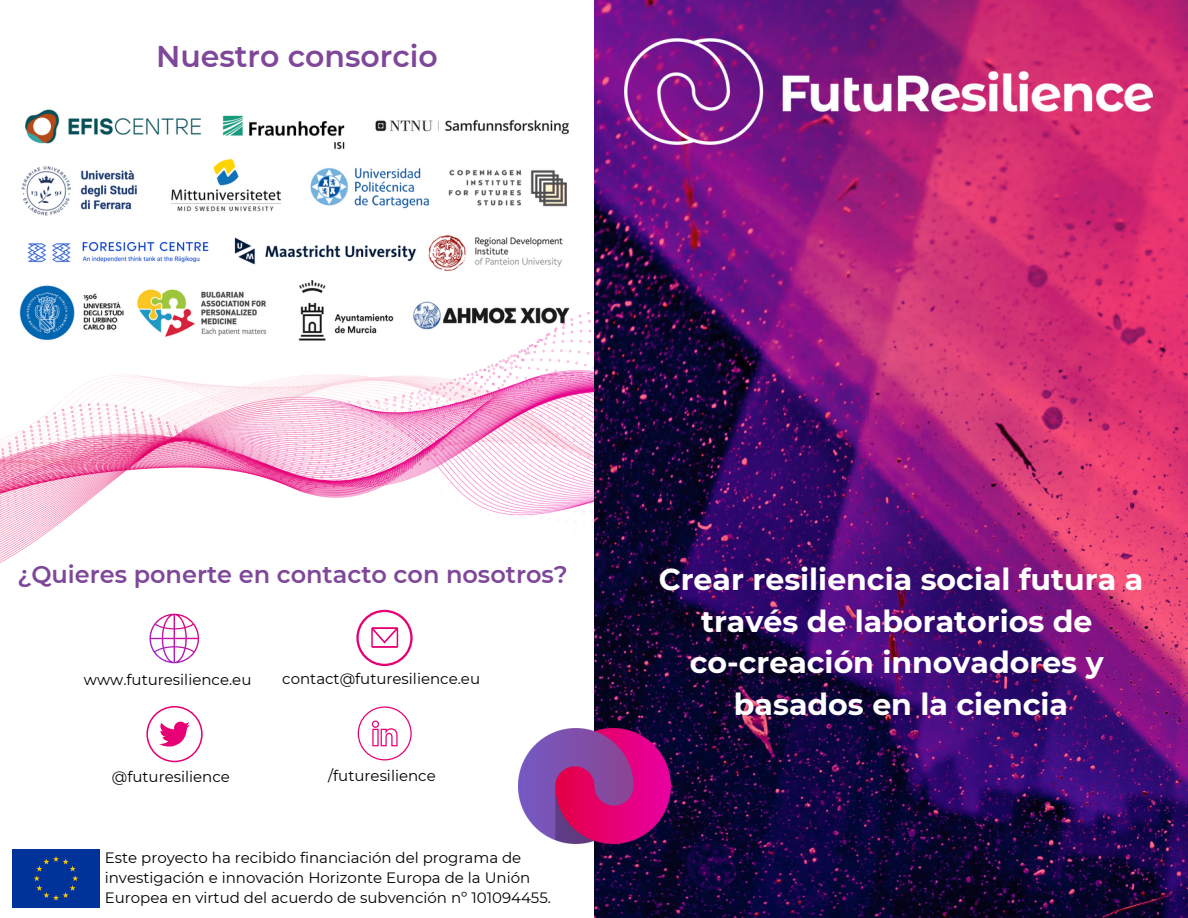
<style>
.page{position:relative;width:1188px;height:918px;background:#fff}
.page>*{position:absolute;margin:0;border:0;box-sizing:border-box;transform-origin:0 0}
.t1{font:700 30px/41.7px "Montserrat";color:#fff;text-align:center}
.t2{font:600 30px "Montserrat";color:#7f4799}
.t3{font:600 24px "Montserrat";color:#7f4799}
.t4{font:15px/20.2px "Montserrat";color:#000}
</style>
<div class="page">
<img style="left:594px;top:0;width:594px;height:918px">
<img style="left:624px;top:39px;width:529px;height:105px">
<img style="left:21px;top:109px;width:548px;height:162px">
<img style="left:518px;top:729px;width:152px;height:115px">
<img style="left:0;top:280px;width:594px;height:360px">
<div style="left:12px;top:850px;width:87px;height:57px;background:#039"></div>
<svg style="left:356px;top:610px;width:57px;height:56px"></svg>
<svg style="left:146px;top:706px;width:57px;height:56px"></svg>
<svg style="left:358px;top:706px;width:54px;height:54px"></svg>
<svg style="left:149px;top:614px;width:50px;height:49px"></svg>
<p class="t2" style="left:156px;top:38px;width:283px">Nuestro consorcio</p>
<p class="t3" style="left:17px;top:560px;width:552px">¿Quieres ponerte en contacto con nosotros?</p>
<p class="t4" style="left:84px;top:669px;width:169px">www.futuresilience.eu</p>
<p class="t4" style="left:282px;top:669px;width:199px">contact@futuresilience.eu</p>
<p class="t4" style="left:112px;top:767px;width:120px">@futuresilience</p>
<p class="t4" style="left:328px;top:766px;width:109px">/futuresilience</p>
<p class="t4" style="left:105px;top:847px;width:448px">Este proyecto ha recibido financiación del programa de investigación e innovación Horizonte Europa de la Unión<br>Europea en virtud del acuerdo de subvención nº 101094455.</p>
<p class="t1" style="left:659px;top:559px;width:486px">Crear resiliencia social futura a través de laboratorios de</p>
<p class="t1" style="left:690px;top:642px;width:415px">co-creación innovadores y</p>
<p class="t1" style="left:734px;top:683px;width:336px">basados en la ciencia</p>
</div>
